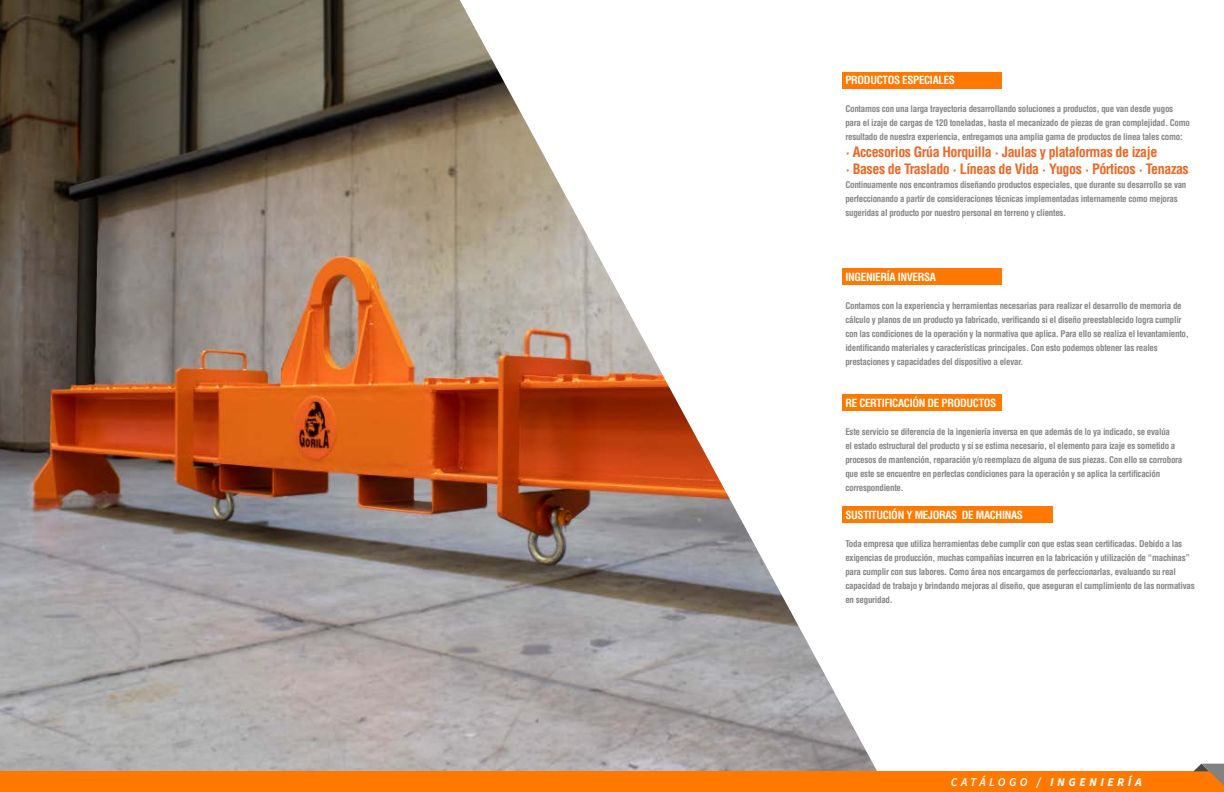
<style>
.page{position:relative;width:1224px;height:792px;background:#fff}
.page>*{position:absolute;margin:0;border:0;box-sizing:border-box;transform-origin:0 0}
.t1{font:700 condensed 14px/16.8px "Helvetica LT Std";letter-spacing:-.03em;color:#ec6725}
.t2{font:italic 700 12px "Source Sans Pro";letter-spacing:.29em;color:#fff}
.t3{font:700 condensed 11px "Helvetica LT Std";letter-spacing:-.03em;color:#fff}
.t4{font:700 condensed 9px/14px "Helvetica LT Std";letter-spacing:-.03em;color:#878787}
.s1{font-weight:600}
</style>
<div class="page">
<div style="left:842px;top:72px;width:159px;height:16px;background:#ff7800"></div>
<div style="left:842px;top:268px;width:159px;height:16px;background:#ff7800"></div>
<div style="left:842px;top:395px;width:159px;height:16px;background:#ff7800"></div>
<div style="left:842px;top:506px;width:211px;height:16px;background:#ff7800"></div>
<img style="left:0;top:0;width:887px;height:771px">
<div style="left:0;top:771px;width:1224px;height:21px;background:#ff7800"></div>
<svg style="left:1193px;top:764px;width:31px;height:22px"></svg>
<p class="t3" style="left:845px;top:73px;width:111px">PRODUCTOS ESPECIALES</p>
<p class="t4" style="left:845px;top:102px;width:346px">Contamos con una larga trayectoria desarrollando soluciones a productos, que van desde yugos para el izaje de cargas de 120 toneladas, hasta el mecanizado de piezas de gran complejidad. Como resultado de nuestra experiencia, entregamos una amplia gama de productos de linea tales como:</p>
<h1 class="t1" style="left:845px;top:143px;width:345px">· Accesorios Grúa Horquilla · Jaulas y plataformas de izaje<br>· Bases de Traslado · Líneas de Vida · Yugos · Pórticos · Tenazas</h1>
<p class="t4" style="left:845px;top:178px;width:343px">Continuamente nos encontramos diseñando productos especiales, que durante su desarrollo se van perfeccionando a partir de consideraciones técnicas implementadas internamente como mejoras sugeridas al producto por nuestro personal en terreno y clientes.</p>
<p class="t3" style="left:845px;top:270px;width:92px">INGENIERÍA INVERSA</p>
<p class="t4" style="left:845px;top:299px;width:345px">Contamos con la experiencia y herramientas necesarias para realizar el desarrollo de memoria de cálculo y planos de un producto ya fabricado, verificando si el diseño preestablecido logra cumplir con las condiciones de la operación y la normativa que aplica. Para ello se realiza el levantamiento, identificando materiales y características principales. Con esto podemos obtener las reales prestaciones y capacidades del dispositivo a elevar.</p>
<p class="t3" style="left:845px;top:396px;width:153px">RE CERTIFICACIÓN DE PRODUCTOS</p>
<p class="t4" style="left:845px;top:425px;width:339px">Este servicio se diferencia de la ingeniería inversa en que además de lo ya indicado, se evalúa<br>el estado estructural del producto y si se estima necesario, el elemento para izaje es sometido a procesos de mantención, reparación y/o reemplazo de alguna de sus piezas. Con ello se corrobora que este se encuentre en perfectas condiciones para la operación y se aplica la certificación correspondiente.</p>
<p class="t3" style="left:845px;top:508px;width:179px">SUSTITUCIÓN Y MEJORAS DE MACHINAS</p>
<p class="t4" style="left:845px;top:537px;width:351px">Toda empresa que utiliza herramientas debe cumplir con que estas sean certificadas. Debido a las exigencias de producción, muchas compañías incurren en la fabricación y utilización de “machinas” para cumplir con sus labores. Como área nos encargamos de perfeccionarlas, evaluando su real capacidad de trabajo y brindando mejoras al diseño, que aseguran el cumplimiento de las normativas en seguridad.</p>
<h2 class="t2" style="left:951px;top:774px;width:192px"><span class="s1">CATÁLOGO</span> / INGENIERÍA</h2>
</div>
